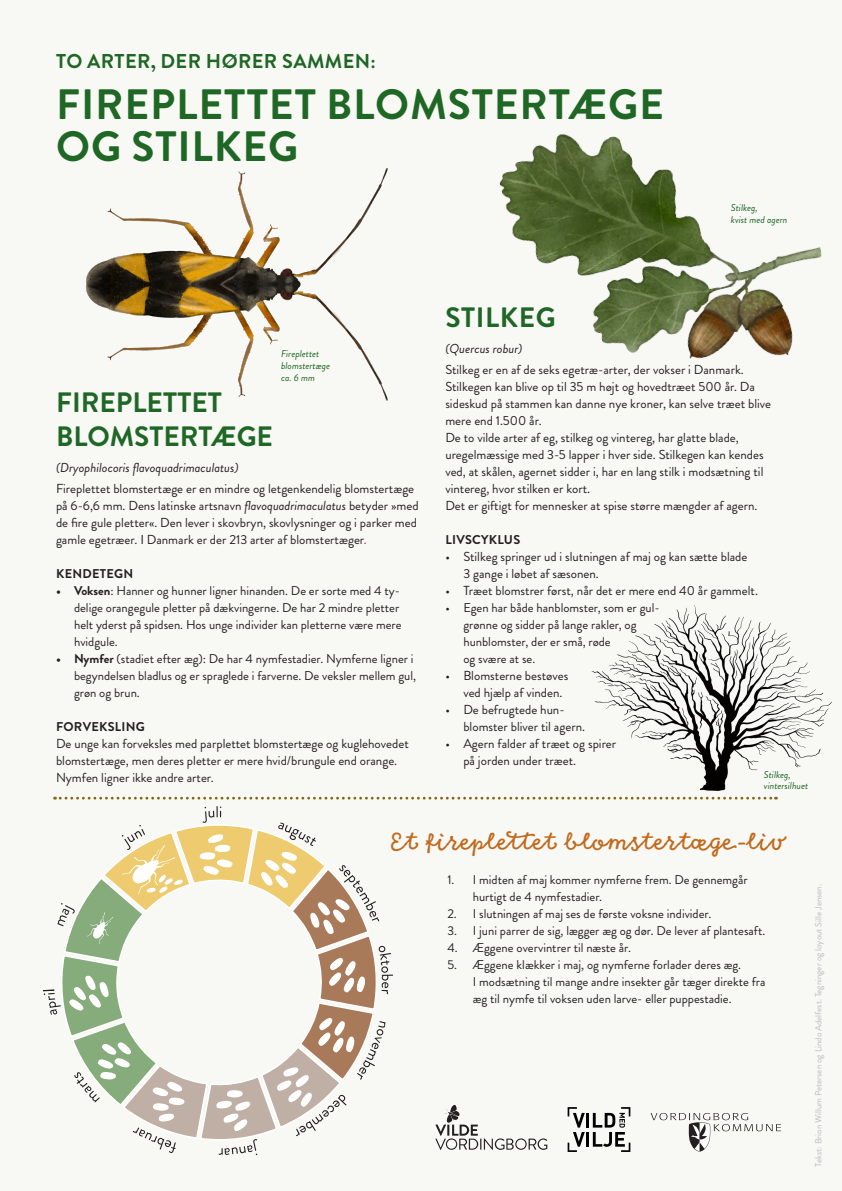
<style>
.page{position:relative;width:842px;height:1191px;background:#f8f8f4}
.page>*{position:absolute;margin:0;border:0;box-sizing:border-box;transform-origin:0 0}
.t1{font:700 42.4px "Brandon Grotesque";letter-spacing:.02em;color:#1e6725}
.t2{font:28.3px "Goodlife Script";color:#c16a1c}
.lille_overskrift___a{font:700 28px/34px "Brandon Grotesque";color:#1e6725}
.lille_overskrift___a-2{font:700 28px "Brandon Grotesque";letter-spacing:.02em;color:#1e6725}
.t3{font:700 20px "Brandon Grotesque";letter-spacing:.02em;color:#1e6725}
.brødtelst{font:13px/17px "Brandon Grotesque";color:#231f20}
.artsnavn_i_brødtekst{font:italic 13px "Brandon Grotesque";color:#231f20}
.t4{font:12.7px/17px "Brandon Grotesque";color:#231f20}
.brødtelst-2{font:700 12.7px "Brandon Grotesque";letter-spacing:.02em;color:#231f20}
.brødtekst_-_punktops{font:700 12.7px "Brandon Grotesque";letter-spacing:.02em;color:#231f20}
.t5{font:italic 9.9px/11.9px "Brandon Grotesque";color:#1e6725}
.t6{font:9px "Brandon Grotesque";color:#bcbdc0}
.s1{font-style:italic}
.s2{color:#ed028c}
.s3{font-weight:700}
</style>
<div class="page">
<svg style="left:651px;top:1113px;width:130px;height:38px"></svg>
<hr style="left:586px;top:1113px;width:3px;height:14px;background:#000">
<hr style="left:586px;top:1132px;width:3px;height:14px;background:#000">
<svg style="left:568px;top:1107px;width:17px;height:45px"></svg>
<svg style="left:593px;top:1107px;width:37px;height:45px"></svg>
<svg style="left:435px;top:1105px;width:112px;height:44px"></svg>
<svg style="left:43px;top:806px;width:350px;height:349px"></svg>
<svg style="left:55px;top:796px;width:527px;height:3px"></svg>
<img style="left:584px;top:605px;width:248px;height:195px">
<img style="left:86px;top:168px;width:302px;height:233px">
<img style="left:499px;top:134px;width:323px;height:225px">
<p class="t3" style="left:56px;top:47px;width:321px">TO ARTER, DER HØRER SAMMEN:</p>
<p class="t1" style="left:56px;top:74px;width:609px">FIREPLETTET BLOMSTERTÆGE</p>
<p class="t1" style="left:56px;top:116px;width:243px">OG STILKEG</p>
<p class="t5" style="left:731px;top:202px;width:28px">Stilkeg,</p>
<p class="t5" style="left:731px;top:214px;width:58px">kvist med agern</p>
<p class="t5" style="left:281px;top:348px;width:50px">Fireplettet blomstertæge</p>
<p class="t5" style="left:281px;top:372px;width:35px">ca. 6 mm</p>
<p class="lille_overskrift___a" style="left:56px;top:386px;width:218px">FIREPLETTET<br>BLOMSTERTÆGE</p>
<p class="artsnavn_i_brødtekst" style="left:56px;top:459px;width:184px">(Dryophilocoris flavoquadrimaculatus)</p>
<p class="brødtelst" style="left:56px;top:480px;width:364px">Fireplettet blomstertæge er en mindre og letgenkendelig blomstertæge på 6- 6,6 mm. Dens latinske artsnavn <span class="s1">flavoquadrimaculatus</span> betyder »med de fire gule pletter«. Den lever i skovbryn, skovlysninger og i parker med gamle egetræer. I Danmark er der 213 arter af blomstertæger<span class="s2">.</span></p>
<p class="brødtelst-2" style="left:56px;top:565px;width:79px">KENDETEGN</p>
<p class="t4" style="left:74px;top:582px;width:329px;text-indent:-18px"><span class="s3">• Voksen</span>: Hanner og hunner ligner hinanden. De er sorte med 4 ty&shy;delige orangegule pletter på dækvingerne. De har 2 mindre pletter helt yderst på spidsen. Hos unge individer kan pletterne være mere hvidgule.</p>
<p class="t4" style="left:74px;top:650px;width:344px;text-indent:-18px"><span class="s3">• Nymfer</span> (stadiet efter æg): De har 4 nymfestadier. Nymferne ligner i begyndelsen bladlus og er spraglede i farverne. De veksler mellem gul, grøn og brun.</p>
<p class="brødtekst_-_punktops" style="left:56px;top:718px;width:90px">FORVEKSLING</p>
<p class="brødtelst" style="left:56px;top:735px;width:354px">De unge kan forveksles med parplettet blomstertæge og kuglehovedet blomstertæge, men deres pletter er mere hvid/brungule end orange.<br>Nymfen ligner ikke andre arter.</p>
<p class="lille_overskrift___a-2" style="left:446px;top:298px;width:112px">STILKEG</p>
<p class="artsnavn_i_brødtekst" style="left:445px;top:340px;width:79px">(Quercus robur)</p>
<p class="brødtelst" style="left:445px;top:361px;width:327px">Stilkeg er en af de seks egetræ- arter, der vokser i Danmark.<br>Stilkegen kan blive op til 35 m højt og hovedtræet 500 år. Da sideskud på stammen kan danne nye kroner, kan selve træet blive mere end 1.500 år.</p>
<p class="brødtelst" style="left:445px;top:429px;width:320px">De to vilde arter af eg, stilkeg og vintereg, har glatte blade, uregelmæssige med 3-5 lapper i hver side. Stilkegen kan kendes ved, at skålen, agernet sidder i, har en lang stilk i modsætning til vintereg, hvor stilken er kort.</p>
<p class="brødtelst" style="left:445px;top:497px;width:314px">Det er giftigt for mennesker at spise større mængder af agern.</p>
<p class="brødtelst-2" style="left:445px;top:531px;width:76px">LIVSCYKLUS</p>
<p class="brødtelst" style="left:463px;top:548px;width:286px;text-indent:-18px">• Stilkeg springer ud i slutningen af maj og kan sætte blade<br>3 gange i løbet af sæsonen.</p>
<p class="brødtelst" style="left:445px;top:582px;width:314px">• Træet blomstrer først, når det er mere end 40 år gammelt.</p>
<p class="t4" style="left:463px;top:599px;width:198px;text-indent:-18px">• Egen har både hanblomster, som er gul&shy;grønne og sidder på lange rakler, og hunblomster, der er små, røde<br>og svære at se.</p>
<p class="brødtelst" style="left:463px;top:667px;width:106px;text-indent:-18px">• Blomsterne bestøves ved hjælp af vinden.</p>
<p class="brødtelst" style="left:463px;top:701px;width:123px;text-indent:-18px">• De befrugtede hun&shy;blomster bliver til agern.</p>
<p class="brødtelst" style="left:463px;top:735px;width:154px;text-indent:-18px">• Agern falder af træet og spirer på jorden under træet.</p>
<p class="t5" style="left:764px;top:768px;width:28px">Stilkeg,</p>
<p class="t5" style="left:764px;top:780px;width:46px">vintersilhuet</p>
<p class="t2" style="left:390px;top:826px;width:397px">Et fireplettet blomstertæge-liv</p>
<p class="t4" style="left:473px;top:871px;width:276px;text-indent:-25px">1. I midten af maj kommer nymferne frem. De gennemgår hurtigt de 4 nymfestadier.</p>
<p class="t4" style="left:447px;top:905px;width:265px">2. I slutningen af maj ses de første voksne individer.</p>
<p class="t4" style="left:447px;top:922px;width:319px">3. I juni parrer de sig, lægger æg og dør. De lever af plantesaft.</p>
<p class="t4" style="left:447px;top:939px;width:185px">4. Æggene overvintrer til næste år.</p>
<p class="t4" style="left:473px;top:956px;width:294px;text-indent:-25px">5. Æggene klækker i maj, og nymferne forlader deres æg.<br>I modsætning til mange andre insekter går tæger direkte fra æg til nymfe til voksen uden larve- eller puppestadie.</p>
<p class="t6" style="left:812px;top:1166px;width:284px;rotate:-90deg">Tekst: Brian Willum Petersen og Linda Adelfest. Tegninger og layout Sille Jensen.</p>
</div>
